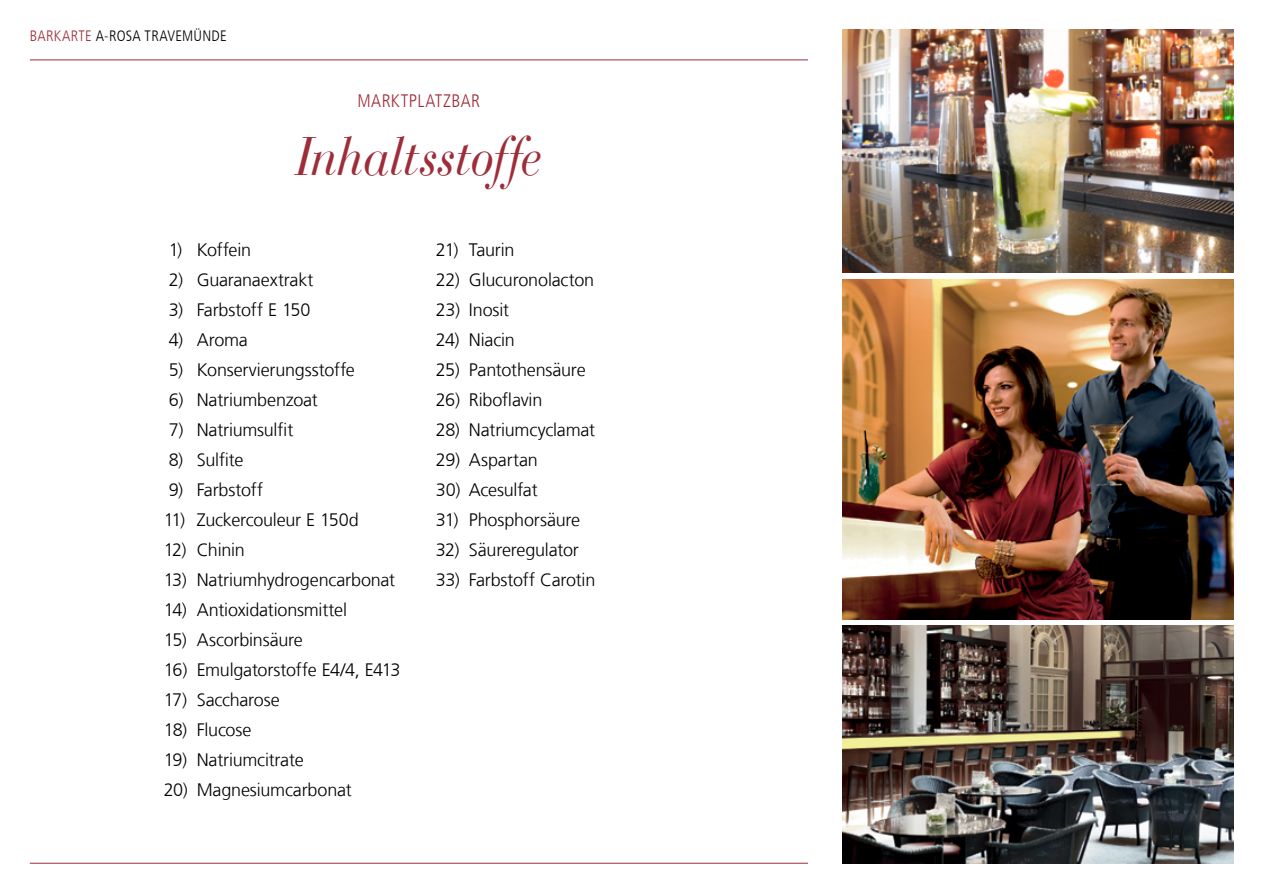
<style>
.page{position:relative;width:1263px;height:893px;background:#fff}
.page>*{position:absolute;margin:0;border:0;box-sizing:border-box;transform-origin:0 0}
.t1{font:italic 54px "Bauer Bodoni LT";letter-spacing:-.015em;color:#9e2d39;scale:.9 1}
.t2{font:300 18px "Frutiger LT Com";letter-spacing:-.015em;color:#000}
.t3{font:300 condensed 18px "Frutiger LT Com";letter-spacing:.025em;color:#9e2d39}
.t4{font:300 condensed 15px "Frutiger LT Com";letter-spacing:.015em;color:#000}
.s1{color:#9e2d39}
</style>
<div class="page">
<hr style="left:30px;top:863px;width:778px;height:1px;background:#9e2d39">
<hr style="left:30px;top:60px;width:778px;height:1px;background:#9e2d39">
<img style="left:842px;top:30px;width:391px;height:242px">
<img style="left:842px;top:625px;width:391px;height:238px">
<img style="left:842px;top:279px;width:391px;height:340px">
<p class="t4" style="left:30px;top:27px;width:198px"><span class="s1">BARKARTE</span> A-ROSA TRAVEMÜNDE</p>
<p class="t3" style="left:358px;top:90px;width:124px">MARKTPLATZBAR</p>
<p class="t1" style="left:296px;top:124px;width:275px">Inhaltsstoffe</p>
<p class="t2" style="left:169px;top:239px;width:84px">1) Koffein</p>
<p class="t2" style="left:169px;top:269px;width:146px">2) Guaranaextrakt</p>
<p class="t2" style="left:169px;top:299px;width:143px">3) Farbstoff E 150</p>
<p class="t2" style="left:169px;top:329px;width:81px">4) Aroma</p>
<p class="t2" style="left:169px;top:359px;width:188px">5) Konservierungsstoffe</p>
<p class="t2" style="left:169px;top:389px;width:151px">6) Natriumbenzoat</p>
<p class="t2" style="left:169px;top:419px;width:126px">7) Natriumsulfit</p>
<p class="t2" style="left:169px;top:449px;width:76px">8) Sulfite</p>
<p class="t2" style="left:169px;top:479px;width:96px">9) Farbstoff</p>
<p class="t2" style="left:164px;top:509px;width:197px">11) Zuckercouleur E 150d</p>
<p class="t2" style="left:164px;top:539px;width:83px">12) Chinin</p>
<p class="t2" style="left:164px;top:569px;width:233px">13) Natriumhydrogencarbonat</p>
<p class="t2" style="left:164px;top:599px;width:185px">14) Antioxidationsmittel</p>
<p class="t2" style="left:164px;top:629px;width:141px">15) Ascorbinsäure</p>
<p class="t2" style="left:164px;top:659px;width:238px">16) Emulgatorstoffe E4/4, E413</p>
<p class="t2" style="left:164px;top:689px;width:118px">17) Saccharose</p>
<p class="t2" style="left:164px;top:719px;width:89px">18) Flucose</p>
<p class="t2" style="left:164px;top:749px;width:141px">19) Natriumcitrate</p>
<p class="t2" style="left:164px;top:779px;width:190px">20) Magnesiumcarbonat</p>
<p class="t2" style="left:436px;top:239px;width:80px">21) Taurin</p>
<p class="t2" style="left:436px;top:269px;width:160px">22) Glucuronolacton</p>
<p class="t2" style="left:436px;top:299px;width:75px">23) Inosit</p>
<p class="t2" style="left:436px;top:329px;width:80px">24) Niacin</p>
<p class="t2" style="left:436px;top:359px;width:151px">25) Pantothensäure</p>
<p class="t2" style="left:436px;top:389px;width:108px">26) Riboflavin</p>
<p class="t2" style="left:436px;top:419px;width:161px">28) Natriumcyclamat</p>
<p class="t2" style="left:436px;top:449px;width:104px">29) Aspartan</p>
<p class="t2" style="left:436px;top:479px;width:103px">30) Acesulfat</p>
<p class="t2" style="left:436px;top:509px;width:146px">31) Phosphorsäure</p>
<p class="t2" style="left:436px;top:539px;width:144px">32) Säureregulator</p>
<p class="t2" style="left:436px;top:569px;width:161px">33) Farbstoff Carotin</p>
</div>
